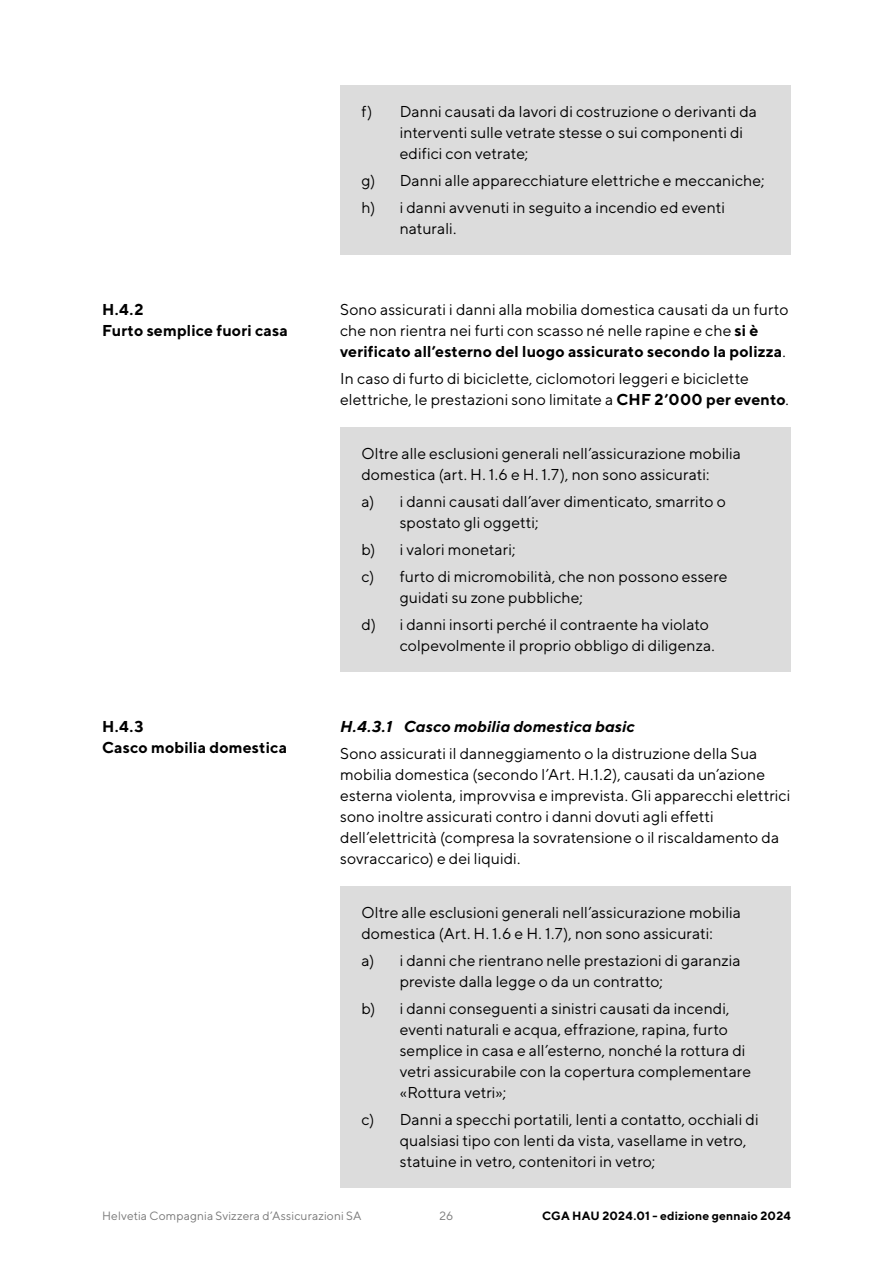
<style>
.page{position:relative;width:893px;height:1263px;background:#fff}
.page>*{position:absolute;margin:0;border:0;box-sizing:border-box;transform-origin:0 0}
.Copy_10_5_14_Regular_1-graufläche{font:15.75px/21px "TT Norms";color:#000}
.Copy_10_5_14_Regular{font:15.75px/21px "TT Norms";letter-spacing:.005em;color:#000}
._03_Titel-Absatz_10_5_14_Bold__X_1_1{font:700 15.75px/21px "TT Norms";letter-spacing:.01em;color:#000}
._04_Titel-Absatz_10_5_14_Bold__X_1_1_1{font:italic 700 15.75px "TT Norms";letter-spacing:.005em;color:#000}
.t1{font:12px "TT Norms";letter-spacing:.01em;color:#787878}
.t2{font:700 12px "TT Norms";letter-spacing:.015em;color:#000}
.s1{font-weight:700}
</style>
<div class="page">
<div style="left:340px;top:85px;width:451px;height:95px;background:#dcdcdc"></div>
<div style="left:340px;top:154px;width:451px;height:53px;background:#dcdcdc"></div>
<div style="left:340px;top:181px;width:451px;height:74px;background:#dcdcdc"></div>
<div style="left:340px;top:427px;width:451px;height:74px;background:#dcdcdc"></div>
<div style="left:340px;top:475px;width:451px;height:74px;background:#dcdcdc"></div>
<div style="left:340px;top:523px;width:451px;height:53px;background:#dcdcdc"></div>
<div style="left:340px;top:550px;width:451px;height:74px;background:#dcdcdc"></div>
<div style="left:340px;top:598px;width:451px;height:74px;background:#dcdcdc"></div>
<div style="left:340px;top:886px;width:451px;height:74px;background:#dcdcdc"></div>
<div style="left:340px;top:934px;width:451px;height:74px;background:#dcdcdc"></div>
<div style="left:340px;top:982px;width:451px;height:137px;background:#dcdcdc"></div>
<div style="left:340px;top:1093px;width:451px;height:95px;background:#dcdcdc"></div>
<p class="_03_Titel-Absatz_10_5_14_Bold__X_1_1" style="left:102px;top:299px;width:187px">H.4.2<br>Furto semplice fuori casa</p>
<p class="_03_Titel-Absatz_10_5_14_Bold__X_1_1" style="left:102px;top:716px;width:187px">H.4.3<br>Casco mobilia domestica</p>
<p class="Copy_10_5_14_Regular_1-graufläche" style="left:400px;top:101px;width:359px;text-indent:-38px">f) Danni causati da lavori di costruzione o derivanti da interventi sulle vetrate stesse o sui componenti di edifici con vetrate;</p>
<p class="Copy_10_5_14_Regular_1-graufläche" style="left:361px;top:170px;width:405px">g) Danni alle apparecchiature elettriche e meccaniche;</p>
<p class="Copy_10_5_14_Regular_1-graufläche" style="left:400px;top:197px;width:327px;text-indent:-38px">h) i danni avvenuti in seguito a incendio ed eventi naturali.</p>
<p class="Copy_10_5_14_Regular" style="left:340px;top:299px;width:450px">Sono assicurati i danni alla mobilia domestica causati da un furto che non rientra nei furti con scasso né nelle rapine e che <span class="s1">si è verificato all’esterno del luogo assicurato secondo la polizza</span>.</p>
<p class="Copy_10_5_14_Regular" style="left:340px;top:368px;width:450px">In caso di furto di biciclette, ciclomotori leggeri e biciclette elettriche, le prestazioni sono limitate a <span class="s1">CHF 2’000 per evento</span>.</p>
<p class="Copy_10_5_14_Regular_1-graufläche" style="left:361px;top:443px;width:381px">Oltre alle esclusioni generali nell’assicurazione mobilia domestica (art. H. 1.6 e H. 1.7), non sono assicurati:</p>
<p class="Copy_10_5_14_Regular_1-graufläche" style="left:400px;top:491px;width:328px;text-indent:-38px">a) i danni causati dall’aver dimenticato, smarrito o spostato gli oggetti;</p>
<p class="Copy_10_5_14_Regular_1-graufläche" style="left:361px;top:539px;width:156px">b) i valori monetari;</p>
<p class="Copy_10_5_14_Regular_1-graufläche" style="left:400px;top:566px;width:329px;text-indent:-38px">c) furto di micromobilità, che non possono essere guidati su zone pubbliche;</p>
<p class="Copy_10_5_14_Regular_1-graufläche" style="left:400px;top:614px;width:317px;text-indent:-38px">d) i danni insorti perché il contraente ha violato colpevolmente il proprio obbligo di diligenza.</p>
<p class="_04_Titel-Absatz_10_5_14_Bold__X_1_1_1" style="left:340px;top:717px;width:296px">H.4.3.1 Casco mobilia domestica basic</p>
<p class="Copy_10_5_14_Regular" style="left:340px;top:743px;width:452px">Sono assicurati il danneggiamento o la distruzione della Sua mobilia domestica (secondo l’Art. H.1.2), causati da un’azione esterna violenta, improvvisa e imprevista. Gli apparecchi elettrici sono inoltre assicurati contro i danni dovuti agli effetti dell’elettricità (compresa la sovratensione o il riscaldamento da sovraccarico) e dei liquidi.</p>
<p class="Copy_10_5_14_Regular_1-graufläche" style="left:361px;top:902px;width:381px">Oltre alle esclusioni generali nell’assicurazione mobilia domestica (Art. H. 1.6 e H. 1.7), non sono assicurati:</p>
<p class="Copy_10_5_14_Regular_1-graufläche" style="left:400px;top:950px;width:342px;text-indent:-38px">a) i danni che rientrano nelle prestazioni di garanzia previste dalla legge o da un contratto;</p>
<p class="Copy_10_5_14_Regular_1-graufläche" style="left:400px;top:998px;width:353px;text-indent:-38px">b) i danni conseguenti a sinistri causati da incendi, eventi naturali e acqua, effrazione, rapina, furto semplice in casa e all’esterno, nonché la rottura di vetri assicurabile con la copertura complementare «Rottura vetri»;</p>
<p class="Copy_10_5_14_Regular_1-graufläche" style="left:400px;top:1109px;width:360px;text-indent:-38px">c) Danni a specchi portatili, lenti a contatto, occhiali di qualsiasi tipo con lenti da vista, vasellame in vetro, statuine in vetro, contenitori in vetro;</p>
<p class="t1" style="left:102px;top:1209px;width:261px">Helvetia Compagnia Svizzera d’Assicurazioni SA</p>
<p class="t1" style="left:440px;top:1209px;width:15px">26</p>
<p class="t2" style="left:542px;top:1209px;width:250px">CGA HAU 2024.01 - edizione gennaio 2024</p>
</div>
